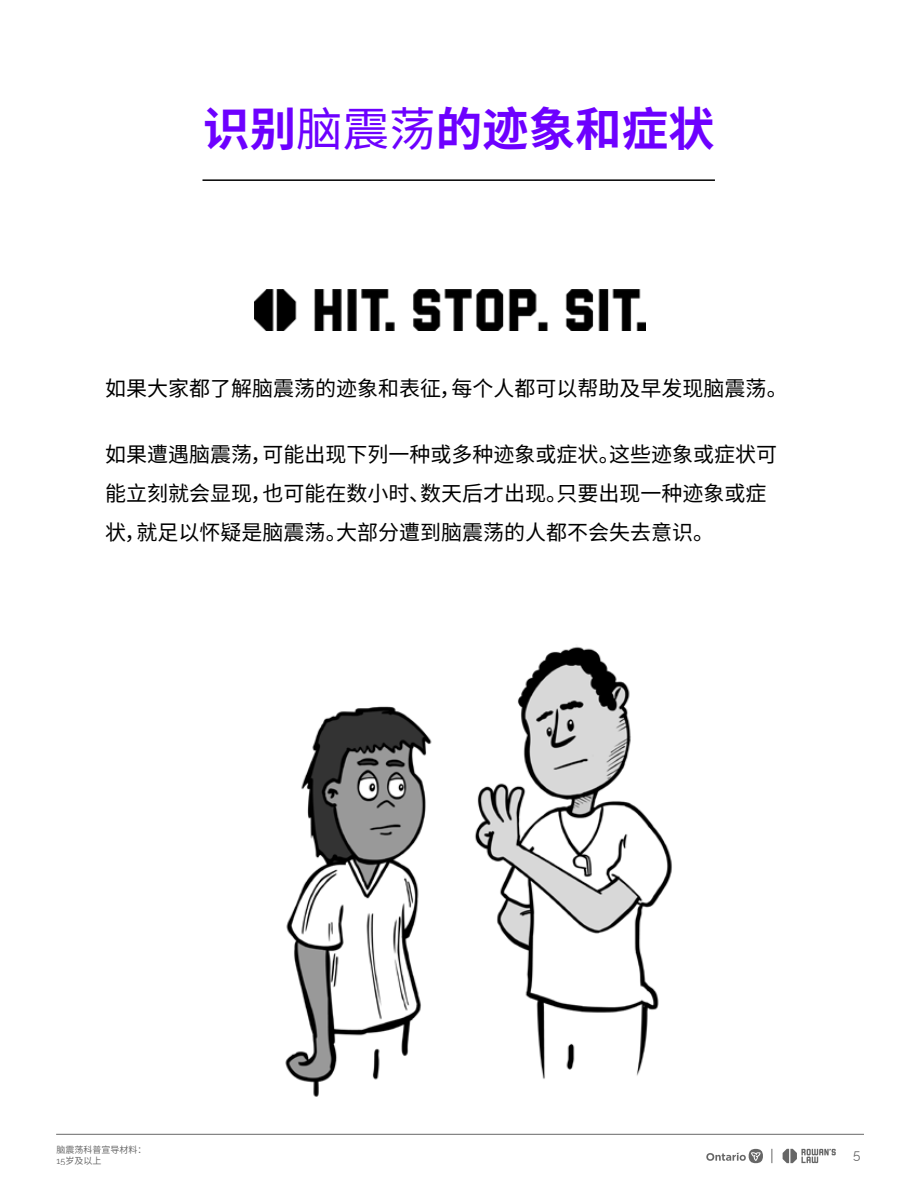
<style>
.page{position:relative;width:918px;height:1188px;background:#fff}
.page>*{position:absolute;margin:0;border:0;box-sizing:border-box;transform-origin:0 0}
.t1{font:700 46.5px "Source Han Sans SC";color:#6d00ff}
.t2{font:21px/39px "Source Han Sans SC";color:#000}
.t3{font:13.5px "Raleway";color:#000}
.t4{font:9px/10.5px "Source Han Sans SC";color:#000}
.s1{font-weight:400}
.s2{font-family:"Raleway"}
</style>
<div class="page">
<hr style="left:202px;top:179px;width:513px;height:2px;background:#000">
<img style="left:255px;top:289px;width:390px;height:42px">
<img style="left:285px;top:646px;width:387px;height:451px">
<hr style="left:56px;top:1134px;width:808px;height:1px;background:#000">
<div style="left:749px;top:1149px;width:14px;height:14px;background:#666;border-radius:50%"></div>
<svg style="left:706px;top:1152px;width:55px;height:9px"></svg>
<svg style="left:783px;top:1149px;width:53px;height:14px"></svg>
<svg style="left:772px;top:1149px;width:1px;height:14px"></svg>
<h1 class="t1" style="left:203px;top:103px;width:513px">识别<span class="s1">脑震荡</span>的迹象和症状</h1>
<p class="t2" style="left:105px;top:369px;width:684px">如果大家都了解脑震荡的迹象和表征，每个人都可以帮助及早发现脑震荡。</p>
<p class="t2" style="left:105px;top:435px;width:674px">如果遭遇脑震荡，可能出现下列一种或多种迹象或症状。这些迹象或症状可能立刻就会显现，也可能在数小时、数天后才出现。只要出现一种迹象或症状，就足以怀疑是脑震荡。大部分遭到脑震荡的人都不会失去意识。</p>
<p class="t4" style="left:57px;top:1145px;width:91px">脑震荡科普宣导材料：<br><span class="s2">15</span>岁及以上</p>
<p class="t3" style="left:853px;top:1146px;width:9px">5</p>
</div>
